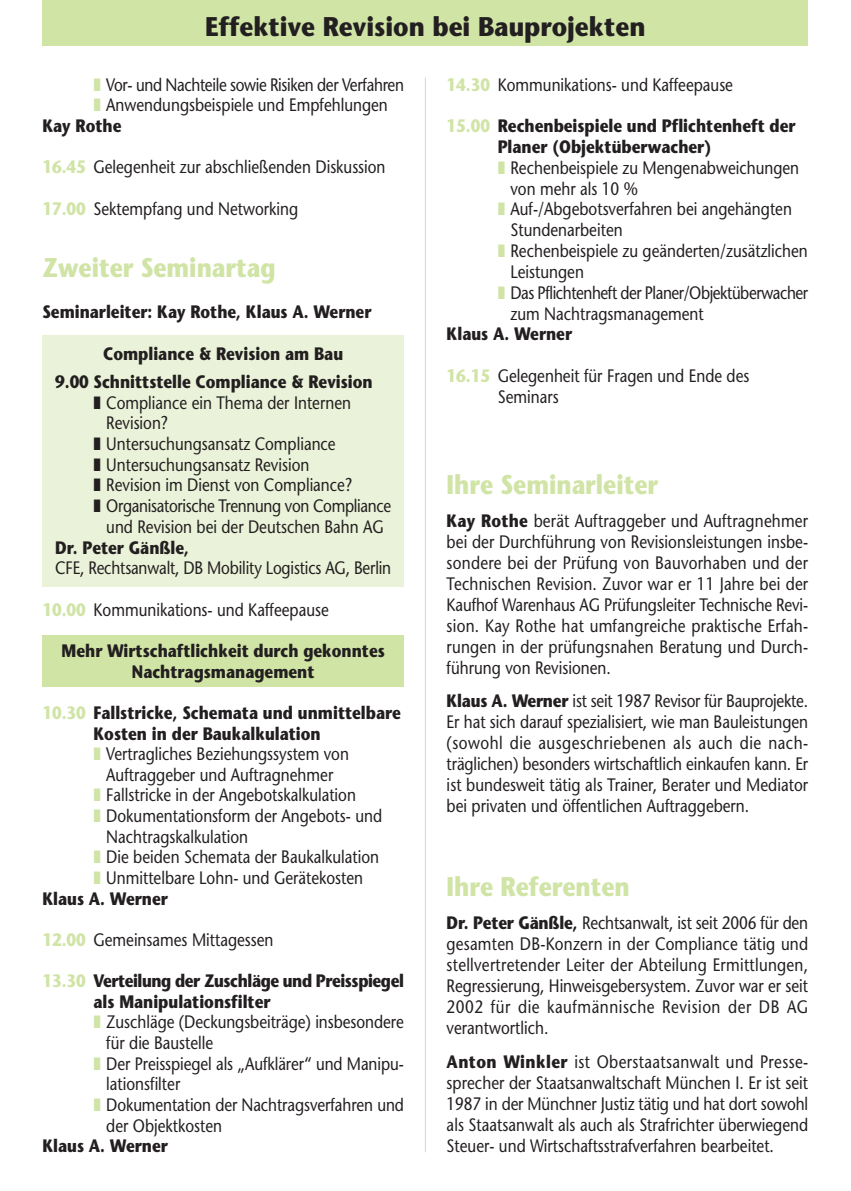
<style>
.page{position:relative;width:851px;height:1191px;background:#fff}
.page>*{position:absolute;margin:0;border:0;box-sizing:border-box;transform-origin:0 0}
.t1{font:700 27px "Stone Sans";color:#d0e4a6;scale:.85 1}
.t2{font:700 27px "Stone Sans";color:#231f20;scale:.9 1}
.t3{font:18px/21px "Stone Sans";color:#231f20;text-align:justify;scale:.85 1}
.t4{font:700 18px/28.2px "Stone Sans";color:#231f20;scale:.85 1}
.t5{font:18px "Stone Sans";letter-spacing:-.03em;color:#231f20;scale:.85 1}
.t6{font:700 18px "Stone Sans";letter-spacing:-.025em;color:#231f20;scale:.85 1}
.t7{font:18px "Stone Sans";letter-spacing:-.025em;color:#231f20;scale:.85 1}
.t8{font:18px "Stone Sans";letter-spacing:-.02em;color:#231f20;scale:.85 1}
.s1{color:#d0e4a6}
.s2{font-weight:700;color:#d0e4a6}
.s3{font-weight:700}
</style>
<div class="page">
<div style="left:42px;top:635px;width:362px;height:51px;background:#d0e4a6"></div>
<div style="left:42px;top:336px;width:362px;height:251px;background:#eaf3d9"></div>
<div style="left:42px;top:0;width:766px;height:46px;background:#d0e4a6"></div>
<hr style="left:425px;top:78px;width:1px;height:1074px;background:#d0e4a6">
<h1 class="t2" style="left:205px;top:16px;width:490px">Effektive Revision bei Bauprojekten</h1>
<p class="t7" style="left:93px;top:77px;width:367px"><span class="s1">❚</span> Vor- und Nachteile sowie Risiken der Verfahren</p>
<p class="t3" style="left:93px;top:96px;width:348px"><span class="s1">❚</span> Anwendungsbeispiele und Empfehlungen</p>
<p class="t4" style="left:42px;top:113px;width:95px">Kay Rothe</p>
<p class="t3" style="left:42px;top:158px;width:405px"><span class="s2">16.45</span> Gelegenheit zur abschließenden Diskussion</p>
<p class="t3" style="left:42px;top:200px;width:302px"><span class="s2">17.00</span> Sektempfang und Networking</p>
<h1 class="t1" style="left:42px;top:257px;width:276px">Zweiter Seminartag</h1>
<p class="t4" style="left:42px;top:300px;width:388px">Seminarleiter: Kay Rothe, Klaus A. Werner</p>
<p class="t4" style="left:55px;top:341px;width:375px;text-indent:48px">Compliance &amp; Revision am Bau<br>9.00 Schnittstelle Compliance &amp; Revision</p>
<p class="t3" style="left:93px;top:394px;width:304px">❚ Compliance ein Thema der Internen</p>
<p class="t3" style="left:106px;top:414px;width:74px">Revision?</p>
<p class="t3" style="left:93px;top:435px;width:286px">❚ Untersuchungsansatz Compliance</p>
<p class="t3" style="left:93px;top:456px;width:255px">❚ Untersuchungsansatz Revision</p>
<p class="t3" style="left:93px;top:476px;width:306px">❚ Revision im Dienst von Compliance?</p>
<p class="t8" style="left:93px;top:499px;width:352px">❚ Organisatorische Trennung von Compliance</p>
<p class="t3" style="left:106px;top:518px;width:328px">und Revision bei der Deutschen Bahn AG</p>
<p class="t4" style="left:55px;top:535px;width:159px">Dr. Peter Gänßle,</p>
<p class="t3" style="left:55px;top:559px;width:397px">CFE, Rechtsanwalt, DB Mobility Logistics AG, Berlin</p>
<p class="t3" style="left:42px;top:601px;width:338px"><span class="s2">10.00</span> Kommunikations- und Kaffeepause</p>
<p class="t4" style="left:62px;top:642px;width:382px;line-height:20.5px;text-align:center">Mehr Wirtschaftlichkeit durch gekonntes<br>Nachtragsmanagement</p>
<p class="t4" style="left:42px;top:700px;width:423px"><span class="s1">10.30</span> Fallstricke, Schemata und unmittelbare</p>
<p class="t4" style="left:93px;top:721px;width:269px">Kosten in der Baukalkulation</p>
<p class="t3" style="left:93px;top:745px;width:302px"><span class="s1">❚</span> Vertragliches Beziehungssystem von</p>
<p class="t3" style="left:106px;top:766px;width:268px">Auftraggeber und Auftragnehmer</p>
<p class="t3" style="left:93px;top:786px;width:310px"><span class="s1">❚</span> Fallstricke in der Angebotskalkulation</p>
<p class="t3" style="left:93px;top:807px;width:341px"><span class="s1">❚</span> Dokumentationsform der Angebots- und</p>
<p class="t3" style="left:106px;top:827px;width:168px">Nachtragskalkulation</p>
<p class="t3" style="left:93px;top:848px;width:337px"><span class="s1">❚</span> Die beiden Schemata der Baukalkulation</p>
<p class="t3" style="left:93px;top:869px;width:318px"><span class="s1">❚</span> Unmittelbare Lohn- und Gerätekosten</p>
<p class="t4" style="left:42px;top:886px;width:149px">Klaus A. Werner</p>
<p class="t3" style="left:42px;top:931px;width:273px"><span class="s2">12.00</span> Gemeinsames Mittagessen</p>
<p class="t6" style="left:42px;top:974px;width:427px"><span class="s1">13.30</span> Verteilung der Zuschläge und Preisspiegel</p>
<p class="t4" style="left:93px;top:989px;width:210px">als Manipulationsfilter</p>
<p class="t3" style="left:93px;top:1013px;width:367px"><span class="s1">❚</span> Zuschläge (Deckungsbeiträge) insbesondere</p>
<p class="t3" style="left:106px;top:1034px;width:127px">für die Baustelle</p>
<p class="t3" style="left:93px;top:1054px;width:367px"><span class="s1">❚</span> Der Preisspiegel als „Aufklärer“ und Manipu-</p>
<p class="t3" style="left:106px;top:1075px;width:89px">lationsfilter</p>
<p class="t3" style="left:93px;top:1096px;width:367px"><span class="s1">❚</span> Dokumentation der Nachtragsverfahren und</p>
<p class="t3" style="left:106px;top:1116px;width:138px">der Objektkosten</p>
<p class="t4" style="left:42px;top:1133px;width:149px">Klaus A. Werner</p>
<p class="t3" style="left:446px;top:76px;width:338px"><span class="s2">14.30</span> Kommunikations- und Kaffeepause</p>
<p class="t4" style="left:446px;top:114px;width:412px"><span class="s1">15.00</span> Rechenbeispiele und Pflichtenheft der</p>
<p class="t4" style="left:497px;top:134px;width:252px">Planer (Objektüberwacher)</p>
<p class="t3" style="left:497px;top:159px;width:356px"><span class="s1">❚</span> Rechenbeispiele zu Mengenabweichungen</p>
<p class="t3" style="left:510px;top:180px;width:151px">von mehr als 10 %</p>
<p class="t3" style="left:497px;top:201px;width:347px"><span class="s1">❚</span> Auf-/Abgebotsverfahren bei angehängten</p>
<p class="t3" style="left:510px;top:221px;width:133px">Stundenarbeiten</p>
<p class="t3" style="left:497px;top:242px;width:366px"><span class="s1">❚</span> Rechenbeispiele zu geänderten/zusätzlichen</p>
<p class="t3" style="left:510px;top:263px;width:88px">Leistungen</p>
<p class="t5" style="left:497px;top:285px;width:367px"><span class="s1">❚</span> Das Pflichtenheft der Planer/Objektüberwacher</p>
<p class="t3" style="left:510px;top:305px;width:229px">zum Nachtragsmanagement</p>
<p class="t4" style="left:446px;top:322px;width:149px">Klaus A. Werner</p>
<p class="t3" style="left:497px;top:367px;width:297px;text-indent:-51px"><span class="s2">16.15</span> Gelegenheit für Fragen und Ende des<br>Seminars</p>
<h1 class="t1" style="left:446px;top:474px;width:250px">Ihre Seminarleiter</h1>
<p class="t3" style="left:446px;top:512px;width:427px"><span class="s3">Kay Rothe</span> berät Auftraggeber und Auftragnehmer bei der Durchführung von Revisionsleistungen insbe&shy;sondere bei der Prüfung von Bauvorhaben und der Technischen Revision. Zuvor war er 11 Jahre bei der Kaufhof Warenhaus AG Prüfungsleiter Technische Revi&shy;sion. Kay Rothe hat umfangreiche praktische Erfah&shy;rungen in der prüfungsnahen Beratung und Durch&shy;führung von Revisionen.</p>
<p class="t3" style="left:446px;top:692px;width:427px"><span class="s3">Klaus A. Werner</span> ist seit 1987 Revisor für Bauprojekte.<br>Er hat sich darauf spezialisiert, wie man Bauleistungen (sowohl die ausgeschriebenen als auch die nach&shy;träglichen) besonders wirtschaftlich einkaufen kann. Er ist bundesweit tätig als Trainer, Berater und Mediator bei privaten und öffentlichen Auftraggebern.</p>
<h1 class="t1" style="left:446px;top:876px;width:217px">Ihre Referenten</h1>
<p class="t3" style="left:446px;top:914px;width:427px"><span class="s3">Dr. Peter Gänßle,</span> Rechtsanwalt, ist seit 2006 für den gesamten DB-Konzern in der Compliance tätig und stellvertretender Leiter der Abteilung Ermittlungen, Regressierung, Hinweisgebersystem. Zuvor war er seit 2002 für die kaufmännische Revision der DB AG verantwortlich.</p>
<p class="t3" style="left:446px;top:1052px;width:427px"><span class="s3">Anton Winkler</span> ist Oberstaatsanwalt und Presse&shy;sprecher der Staatsanwaltschaft München I. Er ist seit 1987 in der Münchner Justiz tätig und hat dort sowohl als Staatsanwalt als auch als Strafrichter überwiegend Steuer- und Wirtschaftsstrafverfahren bearbeitet.</p>
</div>
